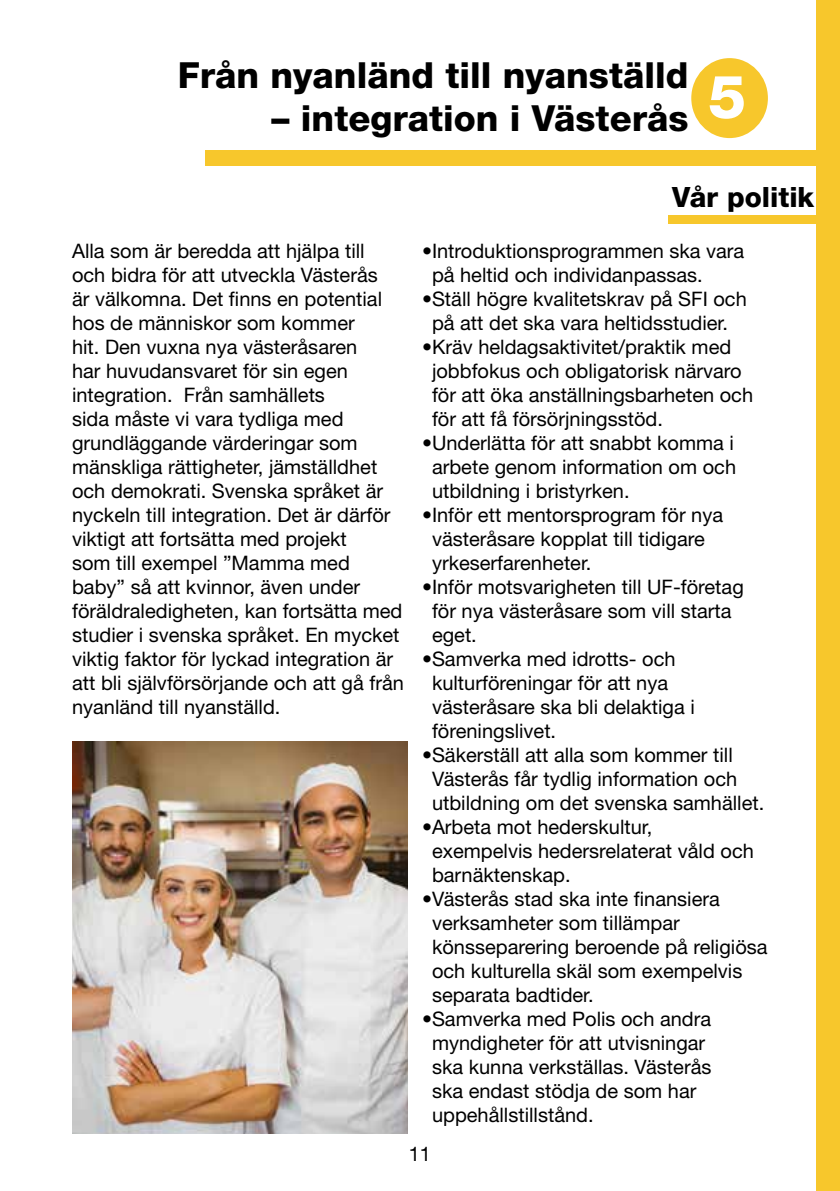
<style>
.page{position:relative;width:840px;height:1191px;background:#fff}
.page>*{position:absolute;margin:0;border:0;box-sizing:border-box;transform-origin:0 0}
.t1{font:800 36px "Helvetica Neue LT Std";color:#000}
.t2{font:800 28px "Helvetica Neue LT Std";color:#000}
.t3{font:20px/24px "Helvetica Neue LT Std";color:#000}
</style>
<div class="page">
<div style="left:691px;top:58px;width:76px;height:80px;background:#f7c72c;border-radius:50%"></div>
<div style="left:205px;top:150px;width:611px;height:16px;background:#f7c72c"></div>
<div style="left:667px;top:215px;width:149px;height:9px;background:#f7c72c"></div>
<div style="left:816px;top:0;width:23px;height:1191px;background:#f7c72c"></div>
<img style="left:72px;top:741px;width:336px;height:392px">
<h1 class="t1" style="left:178px;top:53px;width:512px">Från nyanländ till nyanställd</h1>
<h1 class="t1" style="left:271px;top:97px;width:476px">– integration i Västerås <sup>5</sup></h1>
<h2 class="t2" style="left:672px;top:180px;width:143px">Vår politik</h2>
<p class="t3" style="left:72px;top:239px;width:333px">Alla som är beredda att hjälpa till<br>och bidra för att utveckla Västerås<br>är välkomna. Det finns en potential hos de människor som kommer<br>hit. Den vuxna nya västeråsaren<br>har huvudansvaret för sin egen integration. Från samhällets<br>sida måste vi vara tydliga med grundläggande värderingar som mänskliga rättigheter, jämställdhet och demokrati. Svenska språket är nyckeln till integration. Det är därför viktigt att fortsätta med projekt<br>som till exempel ”Mamma med baby” så att kvinnor, även under föräldraledigheten, kan fortsätta med studier i svenska språket. En mycket viktig faktor för lyckad integration är att bli självförsörjande och att gå från nyanländ till nyanställd.</p>
<p class="t3" style="left:432px;top:239px;width:313px;text-indent:-10px">•Introduktionsprogrammen ska vara på heltid och individanpassas.</p>
<p class="t3" style="left:422px;top:287px;width:326px;text-align:center">•Ställ högre kvalitetskrav på SFI och på att det ska vara heltidsstudier.</p>
<p class="t3" style="left:432px;top:335px;width:322px;text-indent:-10px">•Kräv heldagsaktivitet/praktik med jobbfokus och obligatorisk närvaro för att öka anställningsbarheten och för att få försörjningsstöd.</p>
<p class="t3" style="left:432px;top:431px;width:305px;text-align:justify;text-indent:-10px">•Underlätta för att snabbt komma i arbete genom information om och utbildning i bristyrken.</p>
<p class="t3" style="left:432px;top:503px;width:292px;text-indent:-10px">•Inför ett mentorsprogram för nya västeråsare kopplat till tidigare yrkeserfarenheter.</p>
<p class="t3" style="left:432px;top:575px;width:313px;text-indent:-10px">•Inför motsvarigheten till UF-företag för nya västeråsare som vill starta eget.</p>
<p class="t3" style="left:432px;top:647px;width:264px;text-indent:-10px">•Samverka med idrotts- och kulturföreningar för att nya västeråsare ska bli delaktiga i föreningslivet.</p>
<p class="t3" style="left:432px;top:743px;width:333px;text-indent:-10px">•Säkerställ att alla som kommer till<br>Västerås får tydlig information och utbildning om det svenska samhället.</p>
<p class="t3" style="left:432px;top:815px;width:323px;text-indent:-10px">•Arbeta mot hederskultur, exempelvis hedersrelaterat våld och barnäktenskap.</p>
<p class="t3" style="left:432px;top:887px;width:337px;text-indent:-10px">•Västerås stad ska inte finansiera verksamheter som tillämpar könsseparering beroende på religiösa och kulturella skäl som exempelvis separata badtider.</p>
<p class="t3" style="left:432px;top:1007px;width:281px;text-indent:-10px">•Samverka med Polis och andra myndigheter för att utvisningar ska kunna verkställas. Västerås ska endast stödja de som har uppehållstillstånd.</p>
<p class="t3" style="left:408px;top:1142px;width:24px">11</p>
</div>
